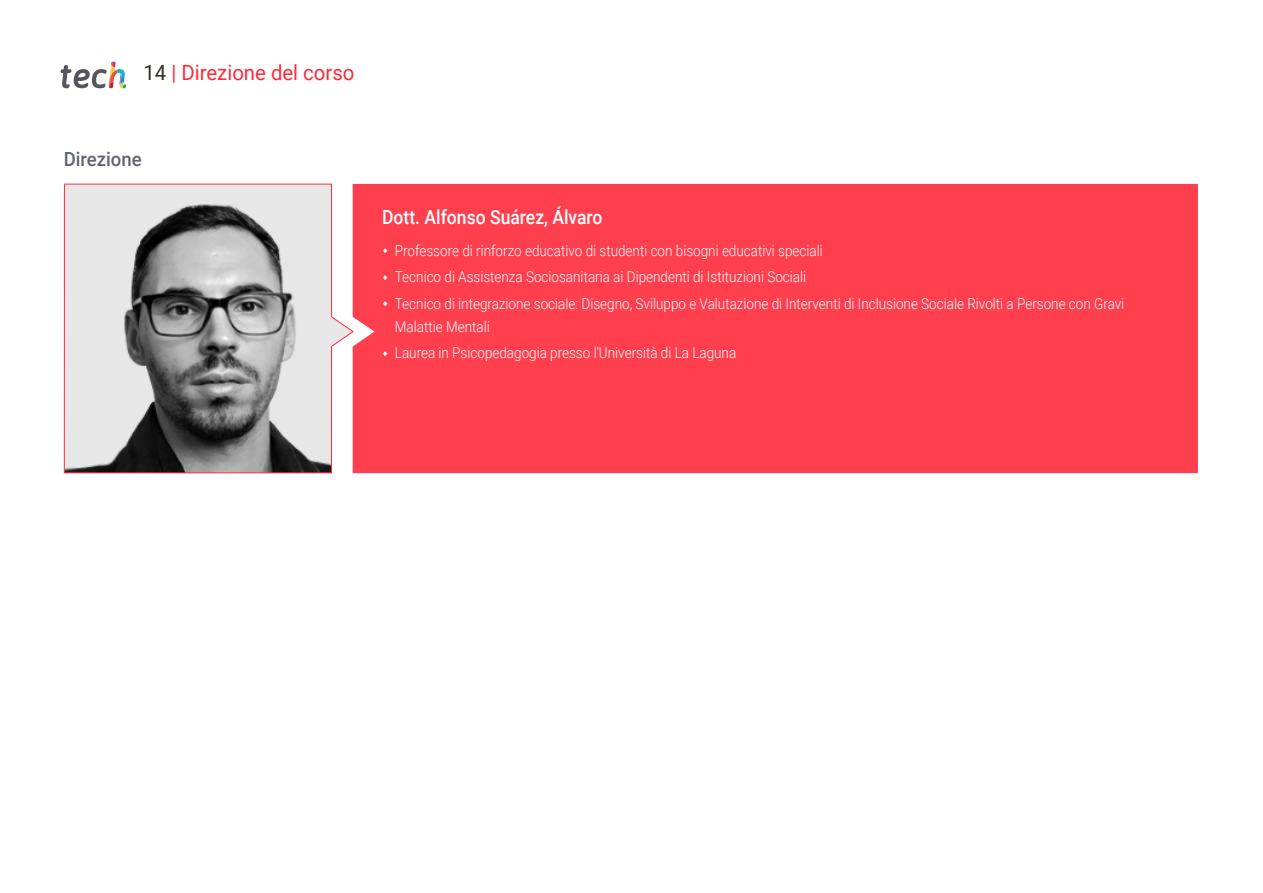
<style>
.page{position:relative;width:1263px;height:893px;background:#fff}
.page>*{position:absolute;margin:0;border:0;box-sizing:border-box;transform-origin:0 0}
.t1{font:21px "Roboto";color:#ff293a}
.t2{font:500 19.5px "Roboto";color:#fff;scale:.9 1}
.t3{font:500 19.5px "Roboto";color:#61646a;scale:.95 1}
.t4{font:300 15px/26.7px "Roboto";color:#fff;scale:.9 1}
.s1{color:#312e20}
</style>
<div class="page">
<svg style="left:61px;top:62px;width:65px;height:27px"></svg>
<div style="left:354px;top:184px;width:844px;height:289px;background:#ff3e4e"></div>
<svg style="left:64px;top:184px;width:290px;height:289px;background:#b1aaab"></svg>
<svg style="left:383px;top:248px;width:4px;height:5px"></svg>
<svg style="left:383px;top:275px;width:4px;height:5px"></svg>
<svg style="left:383px;top:302px;width:4px;height:5px"></svg>
<svg style="left:383px;top:351px;width:4px;height:5px"></svg>
<h1 class="t1" style="left:144px;top:57px;width:213px"><span class="s1">14</span> | Direzione del corso</h1>
<h2 class="t3" style="left:64px;top:145px;width:84px">Direzione</h2>
<h2 class="t2" style="left:382px;top:203px;width:246px">Dott. Alfonso Suárez, Álvaro</h2>
<p class="t4" style="left:395px;top:236px;width:812px">Professore di rinforzo educativo di studenti con bisogni educativi speciali<br>Tecnico di Assistenza Sociosanitaria ai Dipendenti di Istituzioni Sociali<br>Tecnico di integrazione sociale: Disegno, Sviluppo e Valutazione di Interventi di Inclusione Sociale Rivolti a Persone con Gravi</p>
<p class="t4" style="left:395px;top:312px;width:381px">Malattie Mentali<br>Laurea in Psicopedagogia presso l'Università di La Laguna</p>
</div>
